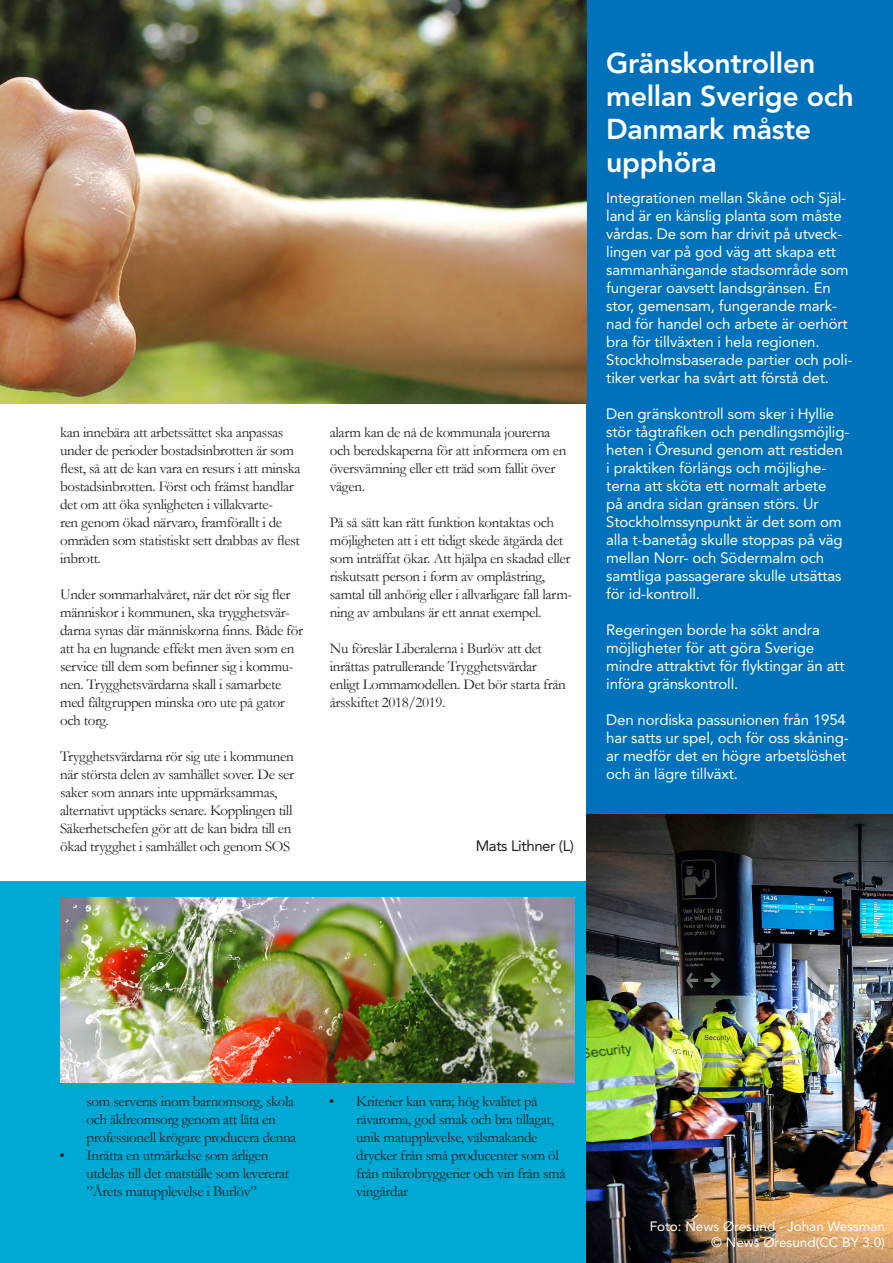
<style>
.page{position:relative;width:893px;height:1263px;background:#fff}
.page>*{position:absolute;margin:0;border:0;box-sizing:border-box;transform-origin:0 0}
.t1{font:800 28.5px/33px "Avenir LT Std";letter-spacing:-.01em;color:#fff}
.t2{font:15px/18px "Garamond";letter-spacing:-.025em;color:#231f20}
.t3{font:15px/18px "Avenir LT Std";letter-spacing:-.01em;color:#fff}
.t4{font:15px "Avenir LT Std";letter-spacing:-.025em;color:#231f20}
.t5{font:13.5px/16.2px "Avenir LT Std";color:#fff;text-align:right}
</style>
<div class="page">
<div style="left:0;top:881px;width:587px;height:382px;background:#00a9d4"></div>
<div style="left:587px;top:0;width:306px;height:1263px;background:#0072bc"></div>
<img style="left:0;top:0;width:587px;height:404px">
<img style="left:587px;top:814px;width:306px;height:449px">
<img style="left:60px;top:897px;width:514px;height:185px">
<p class="t2" style="left:60px;top:423px;width:242px">kan innebära att arbetssättet ska anpassas under de perioder bostadsinbrotten är som flest, så att de kan vara en resurs i att minska bostadsinbrotten. Först och främst handlar det om att öka synligheten i villakvarte-<br>ren genom ökad närvaro, framförallt i de områden som statistiskt sett drabbas av flest inbrott.</p>
<p class="t2" style="left:60px;top:585px;width:244px">Under sommarhalvåret, när det rör sig fler människor i kommunen, ska trygghetsvär&shy;darna synas där människorna finns. Både för att ha en lugnande effekt men även som en service till dem som befinner sig i kommu&shy;nen. Trygghetsvärdarna skall i samarbete med fältgruppen minska oro ute på gator och torg.</p>
<p class="t2" style="left:60px;top:747px;width:235px">Trygghetsvärdarna rör sig ute i kommunen när största delen av samhället sover. De ser saker som annars inte uppmärksammas, alternativt upptäcks senare. Kopplingen till Säkerhetschefen gör att de kan bidra till en ökad trygghet i samhället och genom SOS</p>
<p class="t2" style="left:330px;top:423px;width:238px">alarm kan de nå de kommunala jourerna och beredskaperna för att informera om en översvämning eller ett träd som fallit över vägen.</p>
<p class="t2" style="left:330px;top:513px;width:244px">På så sätt kan rätt funktion kontaktas och möjligheten att i ett tidigt skede åtgärda det som inträffat ökar. Att hjälpa en skadad eller riskutsatt person i form av omplåstring, samtal till anhörig eller i allvarligare fall larm&shy;ning av ambulans är ett annat exempel.</p>
<p class="t2" style="left:330px;top:639px;width:237px">Nu föreslår Liberalerna i Burlöv att det inrättas patrullerande Trygghetsvärdar enligt Lommamodellen. Det bör starta från årsskiftet 2018/2019.</p>
<p class="t4" style="left:476px;top:837px;width:100px">Mats Lithner (L)</p>
<p class="t1" style="left:606px;top:46px;width:249px">Gränskontrollen mellan Sverige och<br>Danmark måste upphöra</p>
<p class="t3" style="left:606px;top:189px;width:248px">Integrationen mellan Skåne och Själ&shy;land är en känslig planta som måste vårdas. De som har drivit på utveck&shy;lingen var på god väg att skapa ett sammanhängande stadsområde som fungerar oavsett landsgränsen. En stor, gemensam, fungerande mark&shy;nad för handel och arbete är oerhört bra för tillväxten i hela regionen.<br>Stockholmsbaserade partier och poli&shy;tiker verkar ha svårt att förstå det.</p>
<p class="t3" style="left:606px;top:405px;width:245px">Den gränskontroll som sker i Hyllie stör tågtrafiken och pendlingsmöjlig&shy;heten i Öresund genom att restiden i praktiken förlängs och möjlighe&shy;terna att sköta ett normalt arbete<br>på andra sidan gränsen störs. Ur Stockholmssynpunkt är det som om alla t-banetåg skulle stoppas på väg mellan Norr- och Södermalm och samtliga passagerare skulle utsättas för id-kontroll.</p>
<p class="t3" style="left:606px;top:621px;width:240px">Regeringen borde ha sökt andra möjligheter för att göra Sverige mindre attraktivt för flyktingar än att införa gränskontroll.</p>
<p class="t3" style="left:606px;top:711px;width:244px">Den nordiska passunionen från 1954 har satts ur spel, och för oss skåning&shy;ar medför det en högre arbetslöshet och än lägre tillväxt.</p>
<p class="t2" style="left:87px;top:1092px;width:211px">som serveras inom barnomsorg, skola och äldreomsorg genom att låta en professionell krögare producera denna</p>
<p class="t2" style="left:87px;top:1146px;width:204px;text-indent:-27px">• Inrätta en utmärkelse som årligen utdelas till det matställe som levererat ”Årets matupplevelse i Burlöv”</p>
<p class="t2" style="left:356px;top:1092px;width:211px;text-indent:-27px">• Kriterier kan vara; hög kvalitet på råvarorna, god smak och bra tillagat, unik matupplevelse, välsmakande drycker från små producenter som öl från mikrobryggerier och vin från små vingårdar</p>
<p class="t5" style="left:650px;top:1218px;width:237px">Foto: News Øresund - Johan Wessman © News Øresund(CC BY 3.0)</p>
</div>
